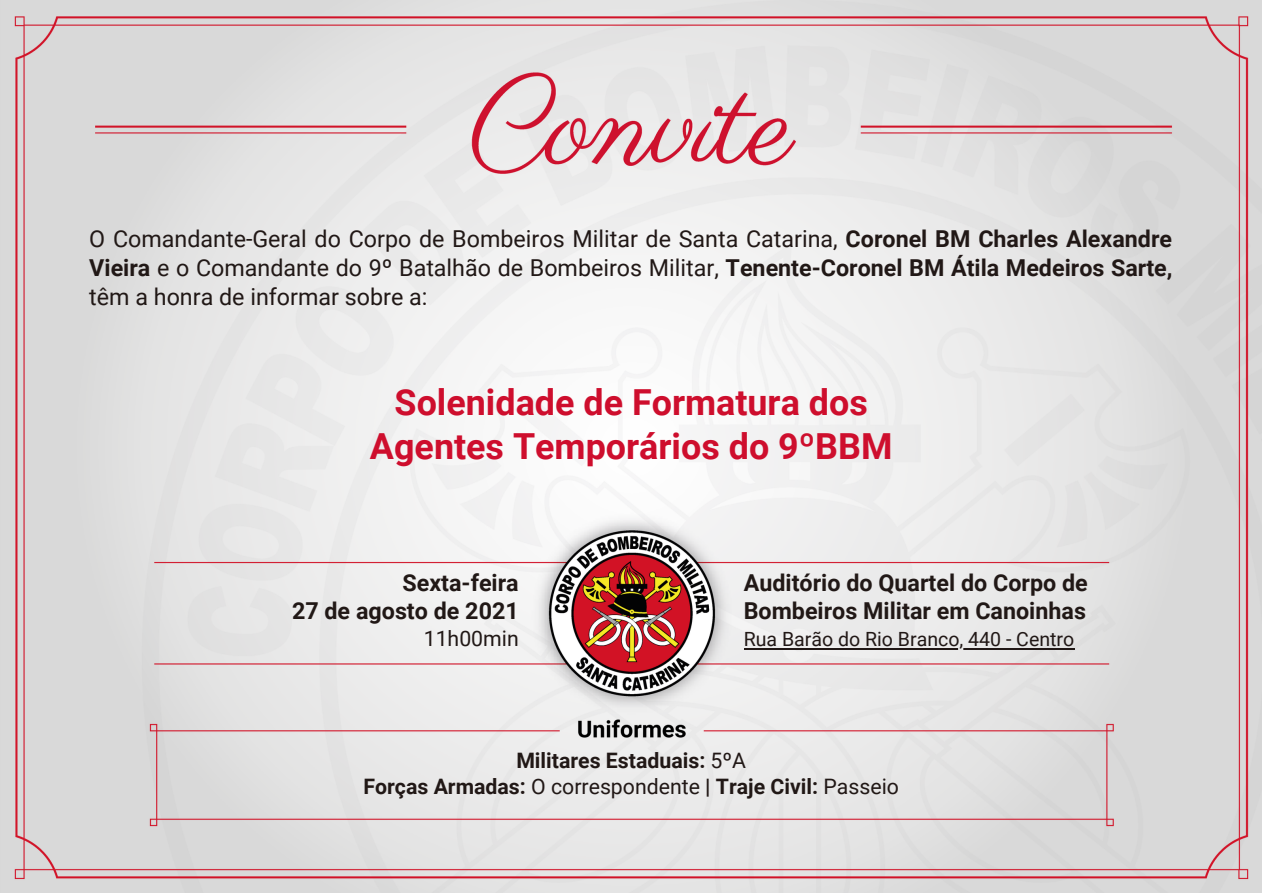
<style>
.page{position:relative;width:1262px;height:893px;background:#fff}
.page>*{position:absolute;margin:0;border:0;box-sizing:border-box;transform-origin:0 0}
.t1{font:700 35.8px "Roboto";color:#ce0e2d}
.t2{font:23.2px/28.6px "Roboto";color:#211816;text-align:justify}
.t3{font:700 23.2px/28.6px "Roboto";color:#211816}
.t4{font:700 21.2px "Roboto";color:#211816}
.t5{font:21.2px "Roboto";color:#211816}
.t6{font:19.6px "Roboto";color:#211816}
.s1{font-weight:700}
.s2{font-weight:400}
</style>
<div class="page">
<img style="left:0;top:0;width:1262px;height:892px">
<hr style="left:743px;top:647px;width:331px;height:2px;background:#211816">
<p class="t2" style="left:89px;top:225px;width:1084px">O Comandante-Geral do Corpo de Bombeiros Militar de Santa Catarina, <span class="s1">Coronel BM Charles Alexandre Vieira</span> e o Comandante do 9º Batalhão de Bombeiros Militar, <span class="s1">Tenente-Coronel BM Átila Medeiros Sarte, </span>têm a honra de informar sobre a:</p>
<p class="t1" style="left:394px;top:382px;width:475px">Solenidade de Formatura dos</p>
<p class="t1" style="left:370px;top:426px;width:524px">Agentes Temporários do 9ºBBM</p>
<p class="t3" style="left:402px;top:568px;width:118px">Sexta-feira</p>
<p class="t3" style="left:292px;top:597px;width:228px">27 de agosto de 2021</p>
<p class="t3" style="left:743px;top:568px;width:345px">Auditório do Quartel do Corpo de<br>Bombeiros Militar em Canoinhas</p>
<p class="t5" style="left:424px;top:626px;width:96px">11h00min</p>
<p class="t6" style="left:743px;top:628px;width:332px">Rua Barão do Rio Branco, 440 - Centro</p>
<p class="t4" style="left:516px;top:748px;width:231px">Militares Estaduais: <span class="s2">5ºA</span></p>
<p class="t4" style="left:363px;top:774px;width:537px">Forças Armadas: <span class="s2">O correspondente</span> | Traje Civil: <span class="s2">Passeio</span></p>
</div>
